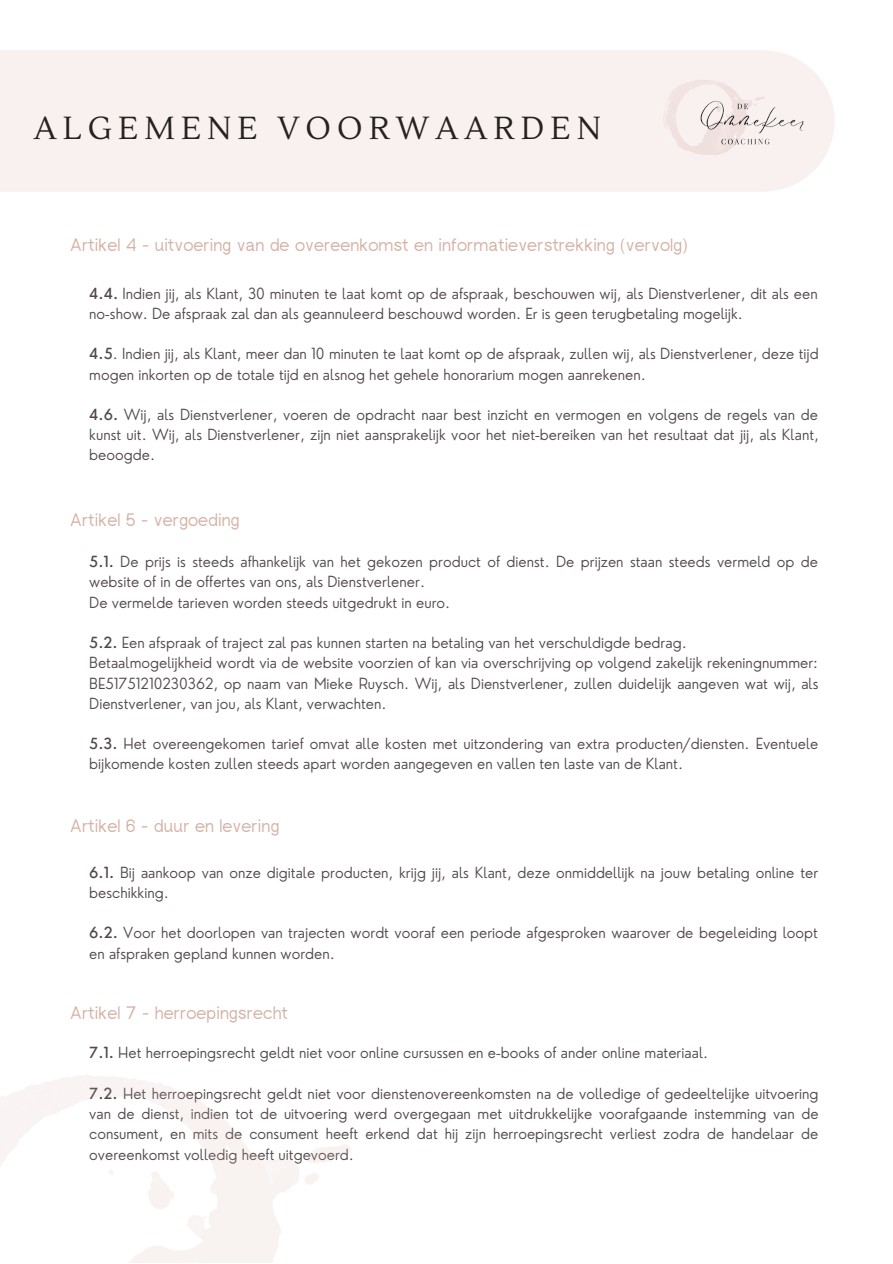
<style>
.page{position:relative;width:893px;height:1264px;background:#fff}
.page>*{position:absolute;margin:0;border:0;box-sizing:border-box;transform-origin:0 0}
.t1{font:31.8px "Lustria";letter-spacing:.19em;color:#26221d}
.t2{font:18px "rugratssans";color:#d4b1a5}
.t3{font:300 15px/20.2px "Nourd";color:#53494c}
.s1{font-weight:500}
</style>
<div class="page">
<div style="left:0;top:50px;width:628px;height:142px;background:#f8f1ef"></div>
<img style="left:628px;top:50px;width:206px;height:142px">
<h1 class="t1" style="left:34px;top:109px;width:568px">ALGEMENE VOORWAARDEN</h1>
<p class="t2" style="left:70px;top:238px;width:619px">Artikel 4 - uitvoering van de overeenkomst en informatieverstrekking (vervolg)</p>
<p class="t3" style="left:89px;top:283px;width:730px"><span class="s1">4.4.</span> Indien jij, als Klant, 30 minuten te laat komt op de afspraak, beschouwen wij, als Dienstverlener, dit als een no-show. De afspraak zal dan als geannuleerd beschouwd worden. Er is geen terugbetaling mogelijk.</p>
<p class="t3" style="left:89px;top:343px;width:731px"><span class="s1">4.5</span>. Indien jij, als Klant, meer dan 10 minuten te laat komt op de afspraak, zullen wij, als Dienstverlener, deze tijd mogen inkorten op de totale tijd en alsnog het gehele honorarium mogen aanrekenen.</p>
<p class="t3" style="left:89px;top:404px;width:731px;text-align:justify"><span class="s1">4.6.</span> Wij, als Dienstverlener, voeren de opdracht naar best inzicht en vermogen en volgens de regels van de kunst uit. Wij, als Dienstverlener, zijn niet aansprakelijk voor het niet-bereiken van het resultaat dat jij, als Klant, beoogde.</p>
<p class="t2" style="left:70px;top:513px;width:171px">Artikel 5 - vergoeding</p>
<p class="t3" style="left:89px;top:551px;width:730px"><span class="s1">5.1.</span> De prijs is steeds afhankelijk van het gekozen product of dienst. De prijzen staan steeds vermeld op de website of in de offertes van ons, als Dienstverlener.<br>De vermelde tarieven worden steeds uitgedrukt in euro.</p>
<p class="t3" style="left:89px;top:632px;width:730px"><span class="s1">5.2.</span> Een afspraak of traject zal pas kunnen starten na betaling van het verschuldigde bedrag.<br>Betaalmogelijkheid wordt via de website voorzien of kan via overschrijving op volgend zakelijk rekeningnummer:<br>BE51751210230362, op naam van Mieke Ruysch. Wij, als Dienstverlener, zullen duidelijk aangeven wat wij, als Dienstverlener, van jou, als Klant, verwachten.</p>
<p class="t3" style="left:89px;top:733px;width:730px"><span class="s1">5.3.</span> Het overeengekomen tarief omvat alle kosten met uitzondering van extra producten/diensten. Eventuele bijkomende kosten zullen steeds apart worden aangegeven en vallen ten laste van de Klant.</p>
<p class="t2" style="left:70px;top:819px;width:211px">Artikel 6 - duur en levering</p>
<p class="t3" style="left:89px;top:861px;width:730px"><span class="s1">6.1.</span> Bij aankoop van onze digitale producten, krijg jij, als Klant, deze onmiddellijk na jouw betaling online ter beschikking.</p>
<p class="t3" style="left:89px;top:922px;width:730px"><span class="s1">6.2.</span> Voor het doorlopen van trajecten wordt vooraf een periode afgesproken waarover de begeleiding loopt en afspraken gepland kunnen worden.</p>
<p class="t2" style="left:70px;top:1006px;width:220px">Artikel 7 - herroepingsrecht</p>
<p class="t3" style="left:89px;top:1042px;width:620px"><span class="s1">7.1.</span> Het herroepingsrecht geldt niet voor online cursussen en e-books of ander online materiaal.</p>
<p class="t3" style="left:89px;top:1083px;width:730px;text-align:justify"><span class="s1">7.2.</span> Het herroepingsrecht geldt niet voor dienstenovereenkomsten na de volledige of gedeeltelijke uitvoering van de dienst, indien tot de uitvoering werd overgegaan met uitdrukkelijke voorafgaande instemming van de consument, en mits de consument heeft erkend dat hij zijn herroepingsrecht verliest zodra de handelaar de overeenkomst volledig heeft uitgevoerd.</p>
</div>
